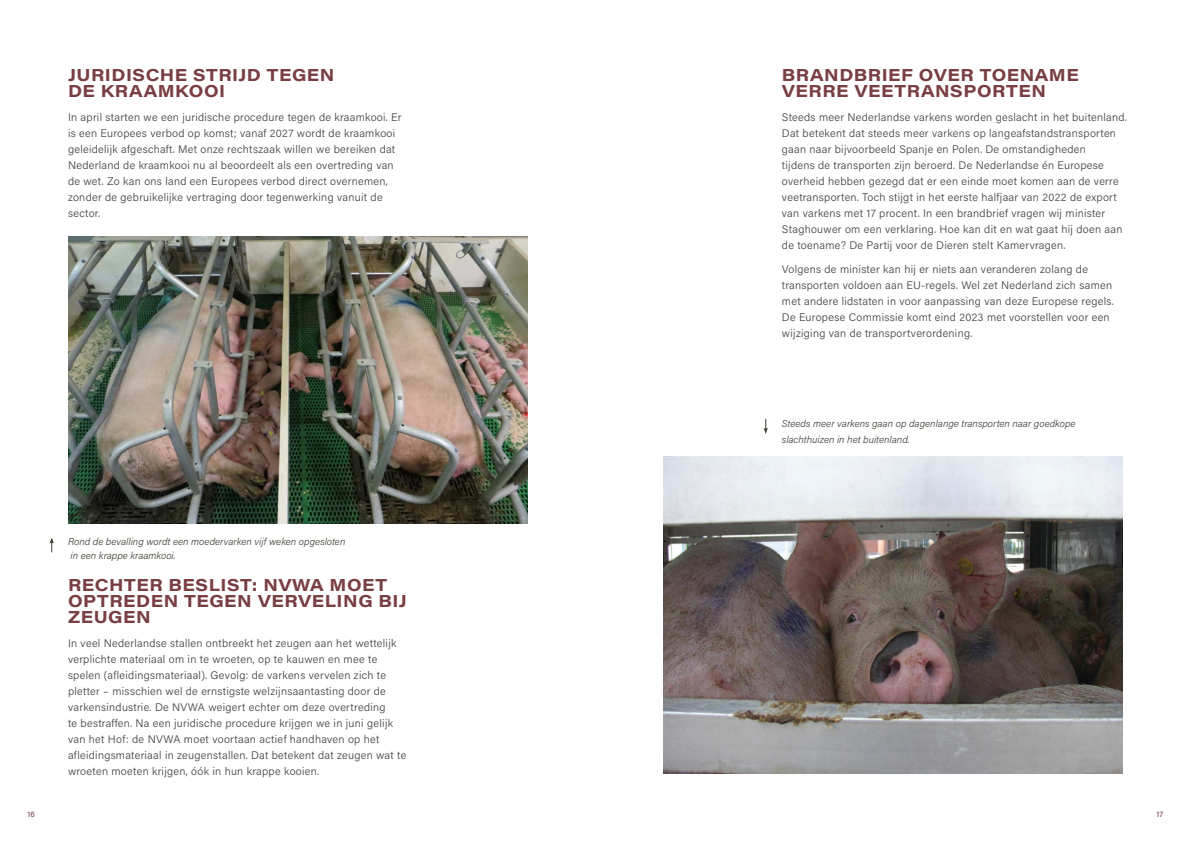
<style>
.page{position:relative;width:1191px;height:842px;background:#fff}
.page>*{position:absolute;margin:0;border:0;box-sizing:border-box;transform-origin:0 0}
.t1{font:17px/16px "Acumin Variable Concept";letter-spacing:.03em;color:#783e42}
.t2{font:11px/16px "Acumin Variable Concept";letter-spacing:.025em;color:#404041}
.t3{font:italic 300 10px/14px "Acumin Pro";color:#3f3d34}
.t4{font:8px "Acumin Variable Concept";color:#783e42}
</style>
<div class="page">
<img style="left:68px;top:237px;width:459px;height:287px">
<svg style="left:50px;top:537px;width:4px;height:15px"></svg>
<img style="left:663px;top:456px;width:460px;height:318px">
<svg style="left:763px;top:419px;width:5px;height:15px"></svg>
<h1 class="t1" style="left:68px;top:66px;width:268px">JURIDISCHE STRIJD TEGEN<br>DE KRAAMKOOI</h1>
<p class="t2" style="left:68px;top:108px;width:335px">In april starten we een juridische procedure tegen de kraamkooi. Er is een Europees verbod op komst; vanaf 2027 wordt de kraamkooi geleidelijk afgeschaft. Met onze rechtszaak willen we bereiken dat Nederland de kraamkooi nu al beoordeelt als een overtreding van de wet. Zo kan ons land een Europees verbod direct overnemen, zonder de gebruikelijke vertraging door tegenwerking vanuit de sector.</p>
<p class="t3" style="left:68px;top:534px;width:279px">Rond de bevalling wordt een moedervarken vijf weken opgesloten in een krappe kraamkooi.</p>
<h1 class="t1" style="left:68px;top:576px;width:340px">RECHTER BESLIST: NVWA MOET<br>OPTREDEN TEGEN VERVELING BIJ<br>ZEUGEN</h1>
<p class="t2" style="left:68px;top:634px;width:340px">In veel Nederlandse stallen ontbreekt het zeugen aan het wettelijk verplichte materiaal om in te wroeten, op te kauwen en mee te spelen (afleidingsmateriaal). Gevolg: de varkens vervelen zich te pletter – misschien wel de ernstigste welzijnsaantasting door de varkensindustrie. De NVWA weigert echter om deze overtreding<br>te bestraffen. Na een juridische procedure krijgen we in juni gelijk van het Hof: de NVWA moet voortaan actief handhaven op het afleidingsmateriaal in zeugenstallen. Dat betekent dat zeugen wat te wroeten moeten krijgen, óók in hun krappe kooien.</p>
<h1 class="t1" style="left:782px;top:66px;width:298px">BRANDBRIEF OVER TOENAME<br>VERRE VEETRANSPORTEN</h1>
<p class="t2" style="left:782px;top:108px;width:346px">Steeds meer Nederlandse varkens worden geslacht in het buitenland.<br>Dat betekent dat steeds meer varkens op langeafstandstransporten gaan naar bijvoorbeeld Spanje en Polen. De omstandigheden<br>tijdens de transporten zijn beroerd. De Nederlandse én Europese overheid hebben gezegd dat er een einde moet komen aan de verre veetransporten. Toch stijgt in het eerste halfjaar van 2022 de export van varkens met 17 procent. In een brandbrief vragen wij minister Staghouwer om een verklaring. Hoe kan dit en wat gaat hij doen aan de toename? De Partij voor de Dieren stelt Kamervragen.</p>
<p class="t2" style="left:782px;top:260px;width:333px">Volgens de minister kan hij er niets aan veranderen zolang de transporten voldoen aan EU-regels. Wel zet Nederland zich samen met andere lidstaten in voor aanpassing van deze Europese regels.<br>De Europese Commissie komt eind 2023 met voorstellen voor een wijziging van de transportverordening.</p>
<p class="t3" style="left:782px;top:415px;width:295px;line-height:16px">Steeds meer varkens gaan op dagenlange transporten naar goedkope slachthuizen in het buitenland.</p>
<p class="t4" style="left:28px;top:809px;width:9px">16</p>
<p class="t4" style="left:1156px;top:809px;width:8px">17</p>
</div>
